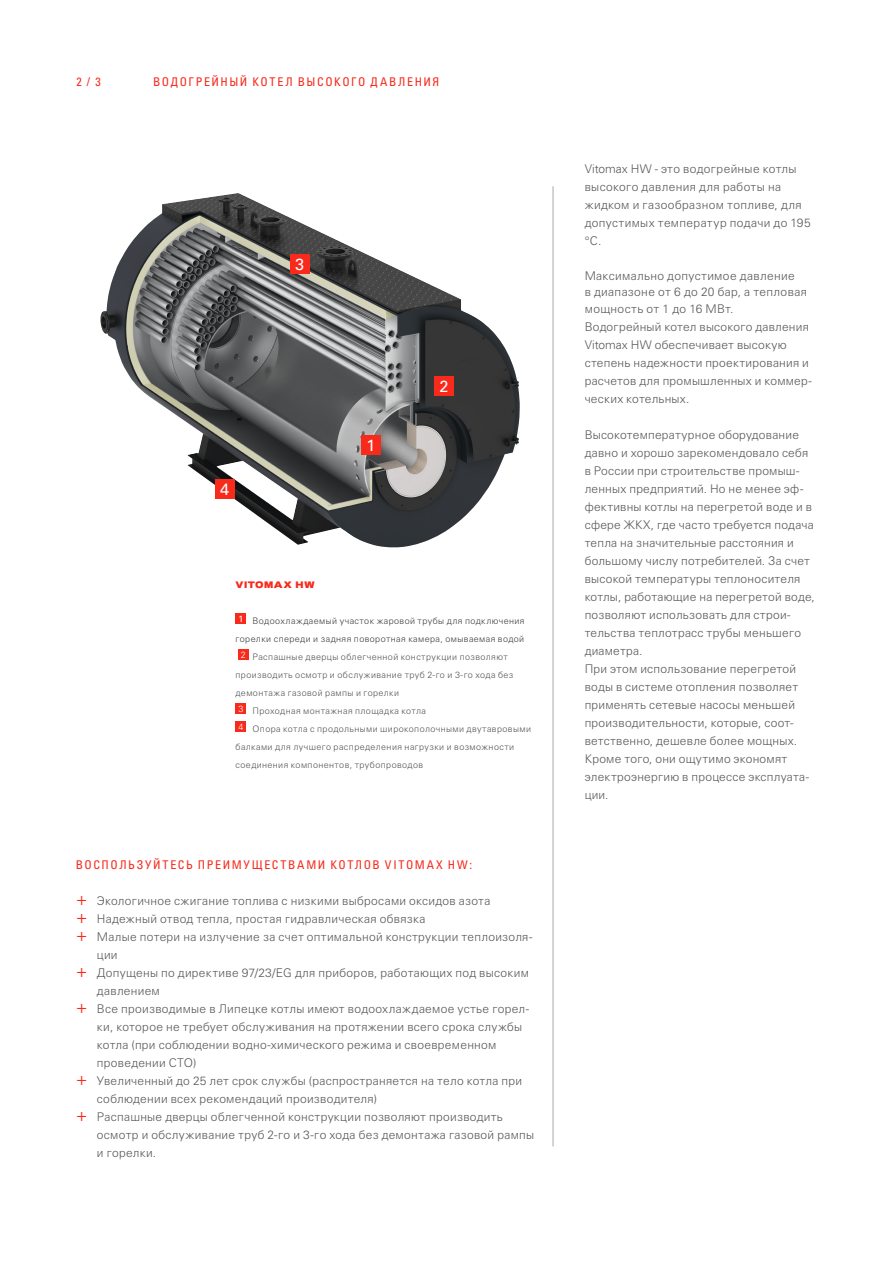
<style>
.page{position:relative;width:893px;height:1263px;background:#fff}
.page>*{position:absolute;margin:0;border:0;box-sizing:border-box;transform-origin:0 0}
.Produktschnitt_Besch{font:16.2px "Univers LTCYR 55 Roman";color:#fff}
.Copy___Univers_Light{font:300 12px/18px "Univers LTCYR 45";letter-spacing:.02em;color:#57585a}
.Text_Univers_Light_8{font:300 12px/16.5px "Univers LTCYR 45";letter-spacing:.03em;color:#57585a}
.Headline_Vorteilstex{font:condensed 12px "Univers LTCYR 57";letter-spacing:.135em;color:#f72a1c}
.Kopfzeile___Univers{font:condensed 12px "Univers LTCYR 57";letter-spacing:.13em;color:#f72a1c}
.Product_name_table{font:9.75px "Viessmann";letter-spacing:.015em;color:#f72a1c}
.Produktschnitt_Besch-2{font:300 9px/18px "Univers LTCYR 45";letter-spacing:.045em;color:#54555a}
.Produktschnitt_Besch-3{font:300 9px/18px "Univers LTCYR 45";letter-spacing:.045em;color:#3e3e3f;text-align:right}
.Bildunterschriften{font:300 9px "Univers LTCYR 45";color:#fff}
.Produktschnitt_Besch-4{font:9px "Univers LTCYR 55 Roman";color:#fff}
.s1{font-size:18px;color:#f72a1c}
</style>
<div class="page">
<img style="left:100px;top:193px;width:420px;height:355px">
<div style="left:236px;top:613px;width:10px;height:11px;background:#f72a1c"></div>
<div style="left:238px;top:649px;width:11px;height:11px;background:#f72a1c"></div>
<div style="left:236px;top:703px;width:10px;height:11px;background:#f72a1c"></div>
<div style="left:236px;top:721px;width:10px;height:11px;background:#f72a1c"></div>
<div style="left:361px;top:435px;width:20px;height:20px;background:#f72a1c"></div>
<div style="left:435px;top:377px;width:19px;height:19px;background:#f72a1c"></div>
<div style="left:290px;top:254px;width:19px;height:19px;background:#f72a1c"></div>
<div style="left:215px;top:480px;width:19px;height:19px;background:#f72a1c"></div>
<hr style="left:553px;top:186px;width:1px;height:960px;background:#a8a9ad">
<p class="Headline_Vorteilstex" style="left:77px;top:74px;width:26px">2 / 3</p>
<p class="Kopfzeile___Univers" style="left:153px;top:74px;width:288px">ВОДОГРЕЙНЫЙ КОТЕЛ ВЫСОКОГО ДАВЛЕНИЯ</p>
<p class="Produktschnitt_Besch" style="left:295px;top:253px;width:11px">3</p>
<p class="Produktschnitt_Besch" style="left:220px;top:478px;width:11px">4</p>
<p class="Produktschnitt_Besch" style="left:366px;top:434px;width:11px">1</p>
<p class="Produktschnitt_Besch" style="left:440px;top:375px;width:11px">2</p>
<p class="Product_name_table" style="left:236px;top:578px;width:81px">VITOMAX HW</p>
<p class="Produktschnitt_Besch-4" style="left:238px;top:613px;width:7px">1</p>
<p class="Produktschnitt_Besch-3" style="left:236px;top:612px;width:291px">Водоохлаждаемый участок жаровой трубы для подключения горелки спереди и задняя поворотная камера, омываемая водой</p>
<p class="Bildunterschriften" style="left:241px;top:649px;width:7px">2</p>
<p class="Produktschnitt_Besch-2" style="left:236px;top:648px;width:279px;text-indent:17px">Распашные дверцы облегченной конструкции позволяют производить осмотр и обслуживание труб 2-го и 3-го хода без демонтажа газовой рампы и горелки</p>
<p class="Bildunterschriften" style="left:238px;top:703px;width:7px">3</p>
<p class="Produktschnitt_Besch-2" style="left:253px;top:702px;width:175px">Проходная монтажная площадка котла</p>
<p class="Bildunterschriften" style="left:238px;top:721px;width:7px">4</p>
<p class="Produktschnitt_Besch-2" style="left:236px;top:720px;width:297px;text-indent:17px">Опора котла с продольными широкополочными двутавровыми балками для лучшего распределения нагрузки и возможности соединения компонентов, трубопроводов</p>
<p class="Headline_Vorteilstex" style="left:76px;top:857px;width:398px">ВОСПОЛЬЗУЙТЕСЬ ПРЕИМУЩЕСТВАМИ КОТЛОВ VITOMAX HW:</p>
<p class="Copy___Univers_Light" style="left:76px;top:891px;width:416px"><span class="s1">+</span> Экологичное сжигание топлива с низкими выбросами оксидов азота</p>
<p class="Copy___Univers_Light" style="left:76px;top:909px;width:351px"><span class="s1">+</span> Надежный отвод тепла, простая гидравлическая обвязка</p>
<p class="Copy___Univers_Light" style="left:97px;top:927px;width:437px;text-indent:-21px"><span class="s1">+</span> Малые потери на излучение за счет оптимальной конструкции теплоизоля&shy;ции</p>
<p class="Copy___Univers_Light" style="left:97px;top:963px;width:434px;text-indent:-21px"><span class="s1">+</span> Допущены по директиве 97/23/EG для приборов, работающих под высоким давлением</p>
<p class="Copy___Univers_Light" style="left:97px;top:999px;width:434px;text-indent:-21px"><span class="s1">+</span> Все производимые в Липецке котлы имеют водоохлаждаемое устье горел&shy;ки, которое не требует обслуживания на протяжении всего срока службы котла (при соблюдении водно-химического режима и своевременном проведении СТО)</p>
<p class="Copy___Univers_Light" style="left:97px;top:1071px;width:427px;text-indent:-21px"><span class="s1">+</span> Увеличенный до 25 лет срок службы (распространяется на тело котла при соблюдении всех рекомендаций производителя)</p>
<p class="Copy___Univers_Light" style="left:97px;top:1107px;width:439px;text-indent:-21px"><span class="s1">+</span> Распашные дверцы облегченной конструкции позволяют производить осмотр и обслуживание труб 2-го и 3-го хода без демонтажа газовой рампы и горелки.</p>
<p class="Copy___Univers_Light" style="left:585px;top:160px;width:227px">Vitomax HW - это водогрейные котлы высокого давления для работы на жидком и газообразном топливе, для допустимых температур подачи до 195 °C.</p>
<p class="Text_Univers_Light_8" style="left:585px;top:267px;width:224px">Максимально допустимое давление<br>в диапазоне от 6 до 20 бар, а тепловая мощность от 1 до 16 МВт.</p>
<p class="Copy___Univers_Light" style="left:585px;top:317px;width:229px">Водогрейный котел высокого давления<br>Vitomax HW обеспечивает высокую степень надежности проектирования и расчетов для промышленных и коммер&shy;ческих котельных.</p>
<p class="Copy___Univers_Light" style="left:585px;top:425px;width:232px">Высокотемпературное оборудование давно и хорошо зарекомендовало себя в России при строительстве промыш&shy;ленных предприятий. Но не менее эф&shy;фективны котлы на перегретой воде и в сфере ЖКХ, где часто требуется подача тепла на значительные расстояния и большому числу потребителей. За счет высокой температуры теплоносителя котлы, работающие на перегретой воде, позволяют использовать для строи&shy;тельства теплотрасс трубы меньшего диаметра.</p>
<p class="Copy___Univers_Light" style="left:585px;top:659px;width:226px">При этом использование перегретой воды в системе отопления позволяет применять сетевые насосы меньшей производительности, которые, соот&shy;ветственно, дешевле более мощных.<br>Кроме того, они ощутимо экономят электроэнергию в процессе эксплуата&shy;ции.</p>
</div>
